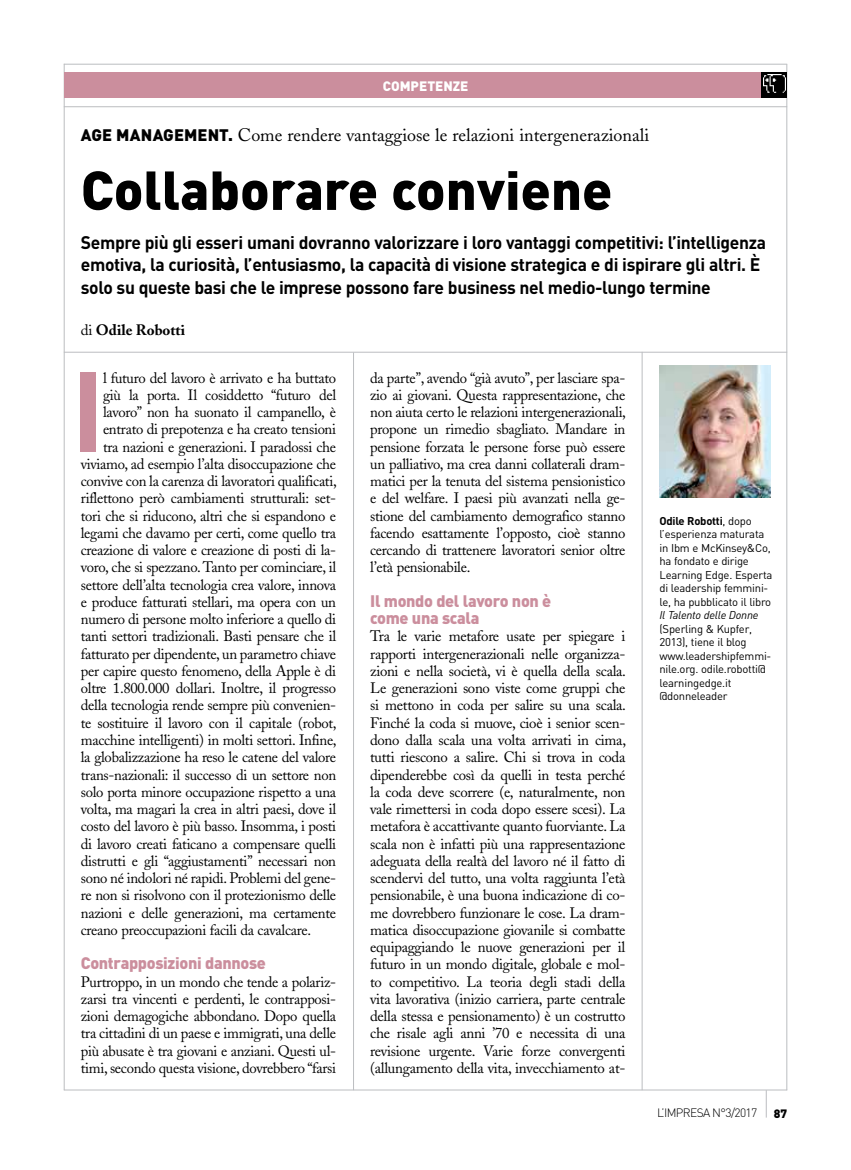
<style>
.page{position:relative;width:851px;height:1170px;background:#fff}
.page>*{position:absolute;margin:0;border:0;box-sizing:border-box;transform-origin:0 0}
.t1{font:700 111.9px "DIN";color:#cb8e9d}
.t2{font:900 54px "DIN";color:#000}
.t3{font:700 18px/22.5px "DIN";letter-spacing:-.02em;color:#000}
.t4{font:18px "Adobe Caslon";color:#000}
.t5{font:900 16.5px/17.2px "DIN";letter-spacing:-.02em;color:#cb8e9d}
.t6{font:15px/17.2px "Adobe Caslon";letter-spacing:-.02em;color:#000;text-align:justify}
.t7{font:700 15px "Adobe Caslon";color:#000}
.t8{font:900 13.5px "DIN";color:#fff}
.t9{font:300 12px "DIN";letter-spacing:-.05em;color:#000}
.t10{font:900 12px "DIN";color:#000}
.t11{font:11.25px/13.5px "DIN";letter-spacing:-.02em;color:#000}
.t12{font:italic 11.25px "DIN";letter-spacing:-.02em;color:#000}
.s1{font-family:"DIN";font-weight:900;font-size:16.5px}
.s2{font-weight:400}
.s3{font-weight:700}
</style>
<div class="page">
<svg style="left:765px;top:1090px;width:1px;height:27px"></svg>
<hr style="left:64px;top:64px;width:1px;height:1026px;background:#bbbdc0">
<hr style="left:786px;top:64px;width:1px;height:1026px;background:#bbbdc0">
<hr style="left:64px;top:1089px;width:723px;height:1px;background:#bbbdc0">
<hr style="left:64px;top:106px;width:723px;height:1px;background:#bbbdc0">
<hr style="left:64px;top:64px;width:723px;height:1px;background:#bbbdc0">
<div style="left:64px;top:72px;width:722px;height:26px;background:#cb8e9d"></div>
<div style="left:761px;top:72px;width:25px;height:26px;background:#000"></div>
<img style="left:763px;top:74px;width:22px;height:19px">
<hr style="left:353px;top:352px;width:1px;height:738px;background:#bbbdc0">
<hr style="left:641px;top:352px;width:1px;height:738px;background:#bbbdc0">
<hr style="left:64px;top:352px;width:723px;height:1px;background:#bbbdc0">
<img style="left:659px;top:365px;width:111px;height:133px">
<p class="t8" style="left:383px;top:77px;width:87px">COMPETENZE</p>
<p class="t4" style="left:81px;top:124px;width:569px"><span class="s1">AGE MANAGEMENT.</span> Come rendere vantaggiose le relazioni intergenerazionali</p>
<h2 class="t2" style="left:81px;top:154px;width:533px">Collaborare conviene</h2>
<p class="t3" style="left:81px;top:230px;width:686px">Sempre più gli esseri umani dovranno valorizzare i loro vantaggi competitivi: l’intelligenza emotiva, la curiosità, l’entusiasmo, la capacità di visione strategica e di ispirare gli altri. È solo su queste basi che le imprese possono fare business nel medio-lungo termine</p>
<p class="t7" style="left:81px;top:320px;width:106px"><span class="s2">di</span> Odile Robotti</p>
<h1 class="t1" style="left:72px;top:338px;width:35px">I</h1>
<p class="t6" style="left:103px;top:369px;width:234px">l futuro del lavoro è arrivato e ha buttato</p>
<p class="t6" style="left:370px;top:369px;width:257px">da parte”, avendo “già avuto”, per lasciare spa&shy;zio ai giovani. Questa rappresentazione, che non aiuta certo le relazioni intergenerazionali, propone un rimedio sbagliato. Mandare in pensione forzata le persone forse può essere un palliativo, ma crea danni collaterali dram&shy;matici per la tenuta del sistema pensionistico e del welfare. I paesi più avanzati nella ge&shy;stione del cambiamento demografico stanno facendo esattamente l’opposto, cioè stanno cercando di trattenere lavoratori senior oltre l’età pensionabile.</p>
<p class="t5" style="left:370px;top:591px;width:182px">Il mondo del lavoro non è come una scala</p>
<p class="t6" style="left:370px;top:628px;width:257px">Tra le varie metafore usate per spiegare i rapporti intergenerazionali nelle organizza&shy;zioni e nella società, vi è quella della scala.<br>Le generazioni sono viste come gruppi che si mettono in coda per salire su una scala.<br>Finché la coda si muove, cioè i senior scen&shy;dono dalla scala una volta arrivati in cima, tutti riescono a salire. Chi si trova in coda dipenderebbe così da quelli in testa perché la coda deve scorrere (e, naturalmente, non vale rimettersi in coda dopo essere scesi). La metafora è accattivante quanto fuorviante. La scala non è infatti più una rappresentazione adeguata della realtà del lavoro né il fatto di scendervi del tutto, una volta raggiunta l’età pensionabile, è una buona indicazione di co&shy;me dovrebbero funzionare le cose. La dram&shy;matica disoccupazione giovanile si combatte equipaggiando le nuove generazioni per il futuro in un mondo digitale, globale e mol&shy;to competitivo. La teoria degli stadi della vita lavorativa (inizio carriera, parte centrale della stessa e pensionamento) è un costrutto che risale agli anni ’70 e necessita di una revisione urgente. Varie forze convergenti (allungamento della vita, invecchiamento at-</p>
<p class="t6" style="left:103px;top:386px;width:234px">giù la porta. Il cosiddetto “futuro del</p>
<p class="t6" style="left:103px;top:403px;width:234px">lavoro” non ha suonato il campanello, è</p>
<p class="t6" style="left:103px;top:421px;width:234px">entrato di prepotenza e ha creato tensioni</p>
<p class="t6" style="left:103px;top:438px;width:234px">tra nazioni e generazioni. I paradossi che</p>
<p class="t6" style="left:81px;top:455px;width:257px">viviamo, ad esempio l’alta disoccupazione che</p>
<p class="t6" style="left:81px;top:472px;width:257px">convive con la carenza di lavoratori qualificati,</p>
<p class="t6" style="left:81px;top:490px;width:257px">riflettono però cambiamenti strutturali: set-</p>
<p class="t6" style="left:81px;top:507px;width:257px">tori che si riducono, altri che si espandono e</p>
<p class="t6" style="left:81px;top:524px;width:257px">legami che davamo per certi, come quello tra</p>
<p class="t6" style="left:81px;top:541px;width:257px">creazione di valore e creazione di posti di la-</p>
<p class="t6" style="left:81px;top:559px;width:257px">voro, che si spezzano. Tanto per cominciare, il</p>
<p class="t6" style="left:81px;top:576px;width:257px">settore dell’alta tecnologia crea valore, innova</p>
<p class="t6" style="left:81px;top:593px;width:257px">e produce fatturati stellari, ma opera con un</p>
<p class="t6" style="left:81px;top:610px;width:257px">numero di persone molto inferiore a quello di</p>
<p class="t6" style="left:81px;top:628px;width:257px">tanti settori tradizionali. Basti pensare che il</p>
<p class="t6" style="left:81px;top:645px;width:257px">fatturato per dipendente, un parametro chiave</p>
<p class="t6" style="left:81px;top:662px;width:257px">per capire questo fenomeno, della Apple è di</p>
<p class="t6" style="left:81px;top:679px;width:257px">oltre 1.800.000 dollari. Inoltre, il progresso</p>
<p class="t6" style="left:81px;top:697px;width:257px">della tecnologia rende sempre più convenien-</p>
<p class="t6" style="left:81px;top:714px;width:257px">te sostituire il lavoro con il capitale (robot,</p>
<p class="t6" style="left:81px;top:731px;width:257px">macchine intelligenti) in molti settori. Infine,</p>
<p class="t6" style="left:81px;top:748px;width:257px">la globalizzazione ha reso le catene del valore</p>
<p class="t6" style="left:81px;top:766px;width:257px">trans-nazionali: il successo di un settore non</p>
<p class="t6" style="left:81px;top:783px;width:257px">solo porta minore occupazione rispetto a una</p>
<p class="t6" style="left:81px;top:800px;width:257px">volta, ma magari la crea in altri paesi, dove il</p>
<p class="t6" style="left:81px;top:817px;width:257px">costo del lavoro è più basso. Insomma, i posti</p>
<p class="t6" style="left:81px;top:835px;width:257px">di lavoro creati faticano a compensare quelli</p>
<p class="t6" style="left:81px;top:852px;width:257px">distrutti e gli “aggiustamenti” necessari non</p>
<p class="t6" style="left:81px;top:869px;width:257px">sono né indolori né rapidi. Problemi del gene-</p>
<p class="t6" style="left:81px;top:886px;width:257px">re non si risolvono con il protezionismo delle</p>
<p class="t6" style="left:81px;top:904px;width:257px">nazioni e delle generazioni, ma certamente</p>
<p class="t6" style="left:81px;top:921px;width:232px">creano preoccupazioni facili da cavalcare.</p>
<p class="t5" style="left:81px;top:953px;width:186px">Contrapposizioni dannose</p>
<p class="t6" style="left:81px;top:973px;width:257px">Purtroppo, in un mondo che tende a polariz&shy;zarsi tra vincenti e perdenti, le contrapposi&shy;zioni demagogiche abbondano. Dopo quella tra cittadini di un paese e immigrati, una delle più abusate è tra giovani e anziani. Questi ul&shy;timi, secondo questa visione, dovrebbero “farsi</p>
<p class="t11" style="left:659px;top:513px;width:114px"><span class="s3">Odile Robotti</span>, dopo l’esperienza maturata in Ibm e McKinsey&amp;Co, ha fondato e dirige<br>Learning Edge. Esperta di leadership femmini&shy;le, ha pubblicato il libro</p>
<p class="t12" style="left:659px;top:608px;width:100px">Il Talento delle Donne</p>
<p class="t11" style="left:659px;top:621px;width:113px">(Sperling &amp; Kupfer,<br>2013), tiene il blog www.leadershipfemmi&shy;nile.org. odile.robotti@ learningedge.it @donneleader</p>
<p class="t9" style="left:657px;top:1105px;width:102px">L’IMPRESA N°3/2017</p>
<p class="t10" style="left:773px;top:1105px;width:15px">87</p>
</div>
